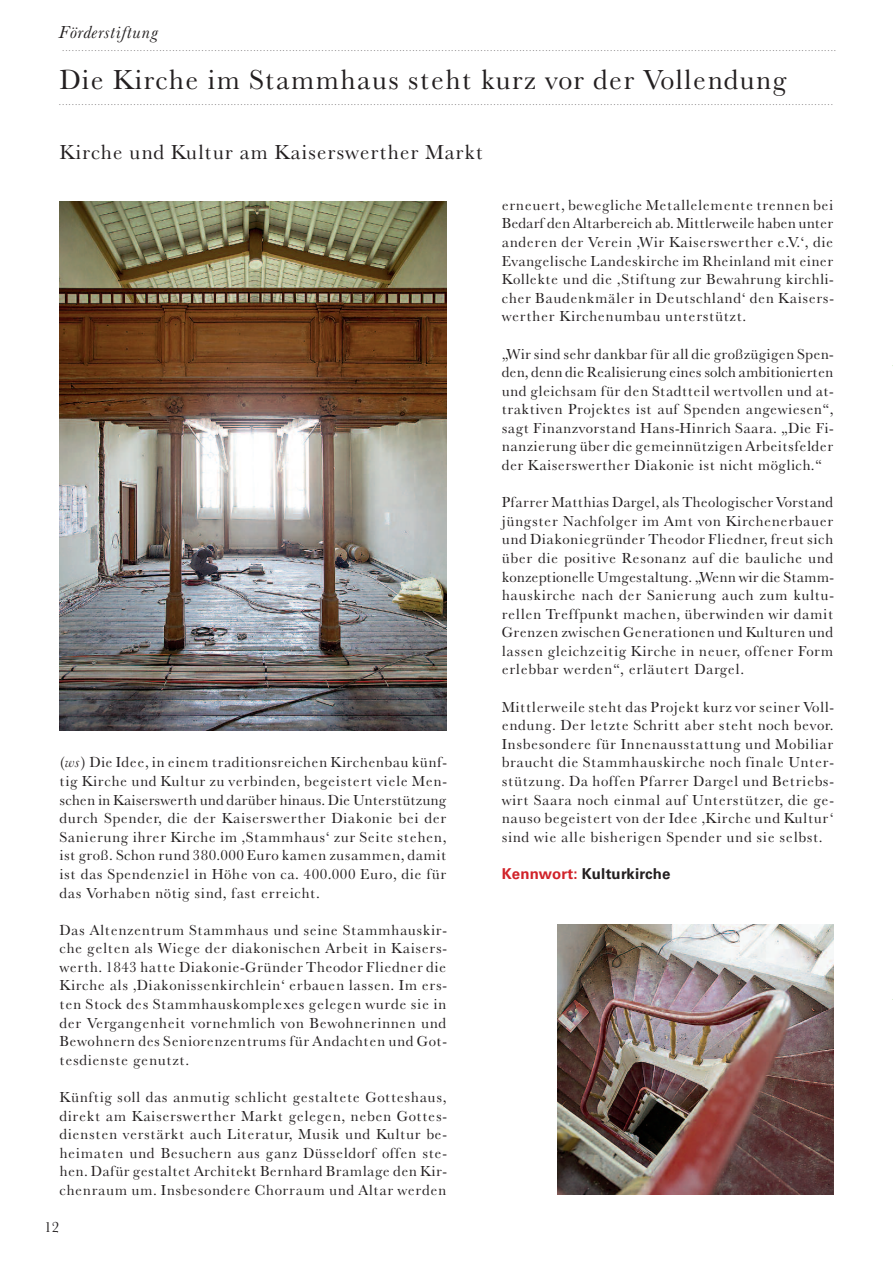
<style>
.page{position:relative;width:893px;height:1263px;background:#fff}
.page>*{position:absolute;margin:0;border:0;box-sizing:border-box;transform-origin:0 0}
.t1{font:28.5px "Baskerville No 2 BT";letter-spacing:.025em;color:#231f20}
.t2{font:21px "Baskerville No 2 BT";letter-spacing:.025em;color:#231f20}
.t3{font:italic 18px "Baskerville No 2 BT";letter-spacing:.02em;color:#231f20}
.t4{font:15px/18.6px "Baskerville No 2 BT";letter-spacing:.03em;color:#231f20;text-align:justify}
.t5{font:700 15px "Univers";letter-spacing:.01em;color:#231f20}
.t6{font:italic 7.5px "Baskerville No 2 BT";color:#231f20}
.s1{font-style:italic}
.s2{color:#d1232a}
</style>
<div class="page">
<img style="left:558px;top:924px;width:275px;height:271px">
<img style="left:60px;top:202px;width:386px;height:529px">
<p class="t3" style="left:60px;top:26px;width:101px">Förderstiftung</p>
<h1 class="t1" style="left:60px;top:70px;width:729px">Die Kirche im Stammhaus steht kurz vor der Vollendung</h1>
<p class="t6" style="left:60px;top:100px;width:775px">...............................................................................................................................................................................................................................................</p>
<p class="t6" style="left:63px;top:46px;width:775px">...............................................................................................................................................................................................................................................</p>
<h2 class="t2" style="left:60px;top:145px;width:426px">Kirche und Kultur am Kaiserswerther Markt</h2>
<p class="t4" style="left:60px;top:755px;width:389px">(<span class="s1">ws</span>) Die Idee, in einem traditionsreichen Kirchenbau künf&shy;tig Kirche und Kultur zu verbinden, begeistert viele Men&shy;schen in Kaiserswerth und darüber hinaus. Die Unterstützung durch Spender, die der Kaiserswerther Diakonie bei der Sanierung ihrer Kirche im ‚Stammhaus‘ zur Seite stehen, ist groß. Schon rund 380.000 Euro kamen zusammen, damit ist das Spendenziel in Höhe von ca. 400.000 Euro, die für das Vorhaben nötig sind, fast erreicht.</p>
<p class="t4" style="left:60px;top:922px;width:389px">Das Altenzentrum Stammhaus und seine Stammhauskir&shy;che gelten als Wiege der diakonischen Arbeit in Kaisers&shy;werth. 1843 hatte Diakonie-Gründer Theodor Fliedner die Kirche als ‚Diakonissenkirchlein‘ erbauen lassen. Im ers&shy;ten Stock des Stammhauskomplexes gelegen wurde sie in der Vergangenheit vornehmlich von Bewohnerinnen und Bewohnern des Seniorenzentrums für Andachten und Got&shy;tesdienste genutzt.</p>
<p class="t4" style="left:60px;top:1089px;width:389px">Künftig soll das anmutig schlicht gestaltete Gotteshaus, direkt am Kaiserswerther Markt gelegen, neben Gottes&shy;diensten verstärkt auch Literatur, Musik und Kultur be&shy;heimaten und Besuchern aus ganz Düsseldorf offen ste&shy;hen. Dafür gestaltet Architekt Bernhard Bramlage den Kir&shy;chenraum um. Insbesondere Chorraum und Altar werden</p>
<p class="t4" style="left:44px;top:1219px;width:17px">12</p>
<p class="t4" style="left:502px;top:197px;width:334px">erneuert, bewegliche Metallelemente trennen bei Bedarf den Altarbereich ab. Mittlerweile haben unter anderen der Verein ‚Wir Kaiserswerther e.V.‘, die Evangelische Landeskirche im Rheinland mit einer Kollekte und die ‚Stiftung zur Bewahrung kirchli&shy;cher Baudenkmäler in Deutschland‘ den Kaisers&shy;werther Kirchenumbau unterstützt.</p>
<p class="t4" style="left:502px;top:346px;width:333px">„Wir sind sehr dankbar für all die großzügigen Spen&shy;den, denn die Realisierung eines solch ambitionierten und gleichsam für den Stadtteil wertvollen und at&shy;traktiven Projektes ist auf Spenden angewiesen“, sagt Finanzvorstand Hans-Hinrich Saara. „Die Fi&shy;nanzierung über die gemeinnützigen Arbeitsfelder der Kaiserswerther Diakonie ist nicht möglich.“</p>
<p class="t4" style="left:502px;top:494px;width:334px">Pfarrer Matthias Dargel, als Theologischer Vorstand jüngster Nachfolger im Amt von Kirchenerbauer und Diakoniegründer Theodor Fliedner, freut sich über die positive Resonanz auf die bauliche und konzeptionelle Umgestaltung. „Wenn wir die Stamm&shy;hauskirche nach der Sanierung auch zum kultu&shy;rellen Treffpunkt machen, überwinden wir damit Grenzen zwischen Generationen und Kulturen und lassen gleichzeitig Kirche in neuer, offener Form erlebbar werden“, erläutert Dargel.</p>
<p class="t4" style="left:502px;top:699px;width:334px">Mittlerweile steht das Projekt kurz vor seiner Voll&shy;endung. Der letzte Schritt aber steht noch bevor.<br>Insbesondere für Innenausstattung und Mobiliar braucht die Stammhauskirche noch finale Unter&shy;stützung. Da hoffen Pfarrer Dargel und Betriebs&shy;wirt Saara noch einmal auf Unterstützer, die ge&shy;nauso begeistert von der Idee ‚Kirche und Kultur‘ sind wie alle bisherigen Spender und sie selbst.</p>
<p class="t5" style="left:502px;top:868px;width:170px"><span class="s2">Kennwort:</span> Kulturkirche</p>
</div>
